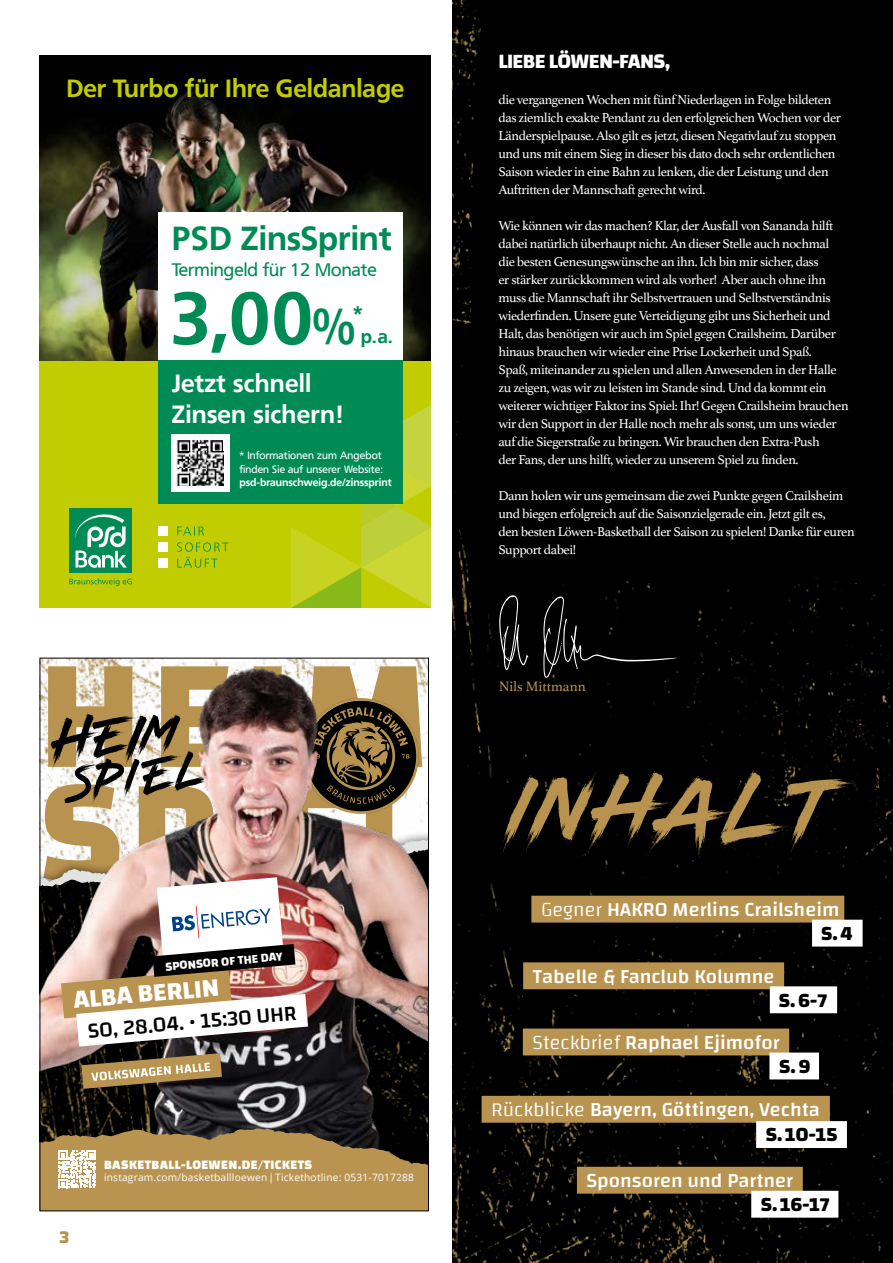
<style>
.page{position:relative;width:893px;height:1263px;background:#fff}
.page>*{position:absolute;margin:0;border:0;box-sizing:border-box;transform-origin:0 0}
.t1{font:700 73.2px "Frutiger VR";color:#008b55}
.t2{font:700 33.15px "Frutiger VR";color:#008b55}
.t3{font:700 26.1px "Changa";color:#fff}
.t4{font:700 24.75px/30.3px "Frutiger VR";letter-spacing:.01em;color:#fff}
.t5{font:700 24.75px "Frutiger VR";color:#c1cd00}
.t6{font:500 21.45px "Changa";color:#000}
.t7{font:700 21px "Changa";letter-spacing:-.03em;color:#fff}
.t8{font:700 21px "Frutiger VR";color:#008b55}
.t9{font:500 20.1px/24px "Changa";color:#fff}
.t10{font:700 20.1px "Changa";color:#000}
.t11{font:700 18.75px "Frutiger VR";color:#008b55}
.t12{font:18px "Frutiger VR";color:#008b55}
.t13{font:700 18px "Changa";color:#b99450}
.t14{font:14.25px "Athelas";color:#b99450}
.t15{font:13.5px/18px "Athelas";letter-spacing:-.03em;color:#fff}
.t16{font:800 13.2px "Changa";letter-spacing:.03em;color:#fff}
.t17{font:700 12.45px "Changa";color:#fff}
.t18{font:10.5px/13.5px "Frutiger VR";letter-spacing:.01em;color:#fff}
.t19{font:700 10.5px "Frutiger VR";color:#fff}
.t20{font:10.2px "Open Sans";letter-spacing:.02em;color:#fff}
.s1{font-size:49.8px}
.s2{font-weight:300}
.s3{font-weight:700;color:#000}
</style>
<div class="page">
<img style="left:40px;top:55px;width:391px;height:307px">
<div style="left:40px;top:362px;width:391px;height:246px;background:#c1cd00"></div>
<svg style="left:291px;top:405px;width:140px;height:204px"></svg>
<div style="left:69px;top:508px;width:63px;height:65px;background:#008b55"></div>
<svg style="left:75px;top:514px;width:52px;height:54px"></svg>
<svg style="left:69px;top:578px;width:63px;height:8px"></svg>
<svg style="left:177px;top:542px;width:51px;height:26px"></svg>
<svg style="left:177px;top:527px;width:27px;height:8px"></svg>
<div style="left:159px;top:526px;width:9px;height:9px;background:#fff"></div>
<div style="left:159px;top:542px;width:9px;height:9px;background:#fff"></div>
<div style="left:159px;top:558px;width:9px;height:9px;background:#fff"></div>
<div style="left:159px;top:213px;width:244px;height:148px;background:#fff"></div>
<div style="left:159px;top:361px;width:244px;height:143px;background:#008b55"></div>
<img style="left:172px;top:434px;width:52px;height:58px">
<img style="left:224px;top:434px;width:6px;height:53px">
<svg style="left:224px;top:487px;width:6px;height:5px"></svg>
<svg style="left:42px;top:848px;width:385px;height:266px;background:#332f2f"></svg>
<svg style="left:42px;top:1114px;width:385px;height:95px;background:#927747"></svg>
<img style="left:42px;top:666px;width:380px;height:423px">
<img style="left:453px;top:0;width:440px;height:1263px">
<div style="left:468px;top:0;width:425px;height:583px;background:#000"></div>
<svg style="left:543px;top:596px;width:133px;height:82px;background:#0c0c0c"></svg>
<svg style="left:499px;top:595px;width:29px;height:75px;background:#232323"></svg>
<div style="left:531px;top:896px;width:313px;height:26px;background:#b99450"></div>
<div style="left:812px;top:920px;width:51px;height:26px;background:#fff"></div>
<div style="left:523px;top:962px;width:261px;height:27px;background:#b99450"></div>
<div style="left:770px;top:986px;width:67px;height:27px;background:#fff"></div>
<div style="left:523px;top:1028px;width:266px;height:27px;background:#b99450"></div>
<div style="left:769px;top:1052px;width:50px;height:27px;background:#fff"></div>
<div style="left:577px;top:1167px;width:226px;height:27px;background:#b99450"></div>
<div style="left:751px;top:1191px;width:87px;height:27px;background:#fff"></div>
<div style="left:482px;top:1096px;width:348px;height:27px;background:#b99450"></div>
<div style="left:756px;top:1121px;width:91px;height:27px;background:#fff"></div>
<h3 class="t5" style="left:66px;top:74px;width:340px">Der Turbo für Ihre Geldanlage</h3>
<h2 class="t2" style="left:172px;top:218px;width:221px">PSD ZinsSprint</h2>
<h3 class="t12" style="left:172px;top:259px;width:207px">Termingeld für 12 Monate</h3>
<h1 class="t1" style="left:170px;top:275px;width:187px">3,00<span class="s1">%</span></h1>
<h3 class="t8" style="left:353px;top:301px;width:12px">*</h3>
<h3 class="t11" style="left:361px;top:325px;width:33px">p.a.</h3>
<h3 class="t4" style="left:172px;top:369px;width:172px">Jetzt schnell<br>Zinsen sichern!</h3>
<p class="t18" style="left:239px;top:449px;width:145px">* Informationen zum Angebot finden Sie auf unserer Website:</p>
<p class="t19" style="left:239px;top:476px;width:154px">psd-braunschweig.de/zinssprint</p>
<h3 class="t7" style="left:498px;top:48px;width:173px">LIEBE LÖWEN-FANS,</h3>
<p class="t15" style="left:498px;top:90px;width:344px">die vergangenen Wochen mit fünf Niederlagen in Folge bildeten das ziemlich exakte Pendant zu den erfolgreichen Wochen vor der Länderspielpause. Also gilt es jetzt, diesen Negativlauf zu stoppen und uns mit einem Sieg in dieser bis dato doch sehr ordentlichen Saison wieder in eine Bahn zu lenken, die der Leistung und den Auftritten der Mannschaft gerecht wird.</p>
<p class="t15" style="left:498px;top:216px;width:352px">Wie können wir das machen? Klar, der Ausfall von Sananda hilft dabei natürlich überhaupt nicht. An dieser Stelle auch nochmal die besten Genesungswünsche an ihn. Ich bin mir sicher, dass<br>er stärker zurückkommen wird als vorher! Aber auch ohne ihn muss die Mannschaft ihr Selbstvertrauen und Selbstverständnis wiederfinden. Unsere gute Verteidigung gibt uns Sicherheit und Halt, das benötigen wir auch im Spiel gegen Crailsheim. Darüber hinaus brauchen wir wieder eine Prise Lockerheit und Spaß.<br>Spaß, miteinander zu spielen und allen Anwesenden in der Halle zu zeigen, was wir zu leisten im Stande sind. Und da kommt ein weiterer wichtiger Faktor ins Spiel: Ihr! Gegen Crailsheim brauchen wir den Support in der Halle noch mehr als sonst, um uns wieder auf die Siegerstraße zu bringen. Wir brauchen den Extra-Push<br>der Fans, der uns hilft, wieder zu unserem Spiel zu finden.</p>
<p class="t15" style="left:498px;top:486px;width:358px">Dann holen wir uns gemeinsam die zwei Punkte gegen Crailsheim und biegen erfolgreich auf die Saisonzielgerade ein. Jetzt gilt es,<br>den besten Löwen-Basketball der Saison zu spielen! Danke für euren Support dabei!</p>
<p class="t14" style="left:499px;top:674px;width:88px">Nils Mittmann</p>
<p class="t17" style="left:165px;top:959px;width:119px;rotate:-5deg">SPONSOR OF THE DAY</p>
<h3 class="t3" style="left:72px;top:984px;width:148px;rotate:-5deg">ALBA BERLIN</h3>
<h3 class="t6" style="left:87px;top:1018px;width:211px;rotate:-5deg">SO, 28.04. • 15:30 UHR</h3>
<h3 class="t13" style="left:60px;top:1227px;width:11px">3</h3>
<p class="t16" style="left:104px;top:1156px;width:210px">BASKETBALL-LOEWEN.DE/TICKETS</p>
<p class="t20" style="left:104px;top:1171px;width:311px">instagram.com/basketballloewen | Tickethotline: 0531-7017288</p>
<h3 class="t9" style="left:821px;top:897px;width:33px;text-indent:-280px"><span class="s2">Gegner</span> HAKRO Merlins Crailsheim<br><span class="s3">S.4</span></h3>
<h3 class="t9" style="left:533px;top:963px;width:243px">Tabelle &amp; Fanclub Kolumne</h3>
<h3 class="t9" style="left:532px;top:978px;width:296px;line-height:42.2px;text-indent:246px"><span class="s3">S.6-7<br></span><span class="s2">Steckbrief</span> Raphael Ejimofor</h3>
<h3 class="t10" style="left:779px;top:1054px;width:33px">S.9</h3>
<h3 class="t9" style="left:766px;top:1096px;width:73px;line-height:25.3px;text-indent:-275px"><span class="s2">Rückblicke</span> Bayern, Göttingen, Vechta<br><span class="s3">S.10-15</span></h3>
<h3 class="t9" style="left:587px;top:1168px;width:208px">Sponsoren und Partner</h3>
<h3 class="t10" style="left:761px;top:1192px;width:70px">S.16-17</h3>
</div>
